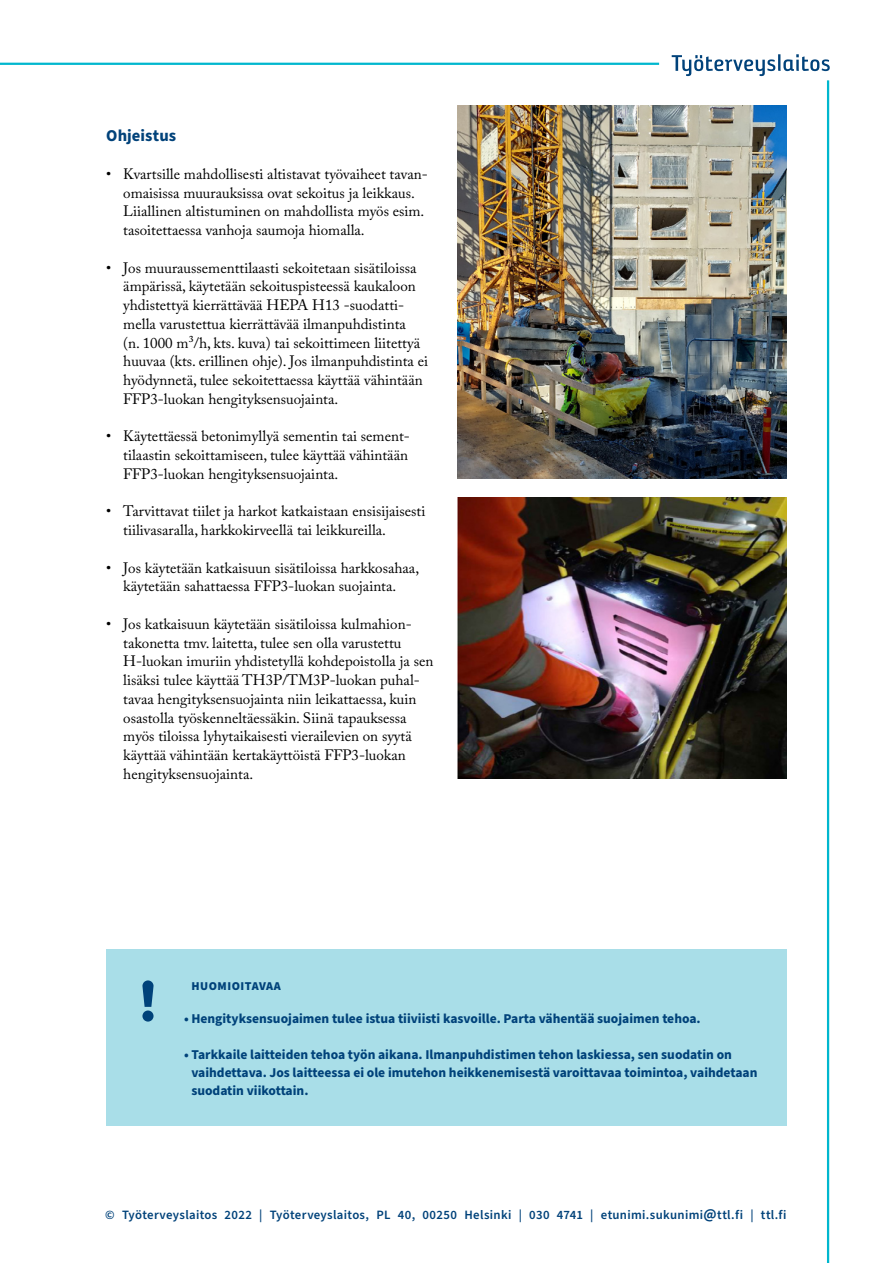
<style>
.page{position:relative;width:893px;height:1263px;background:#fff}
.page>*{position:absolute;margin:0;border:0;box-sizing:border-box;transform-origin:0 0}
.H2_väliotsikko{font:700 16.5px "Source Sans Pro";letter-spacing:.005em;color:#00427a}
.t1{font:15px/18.8px "Adobe Caslon Pro";color:#000}
.t2{font:700 13.5px/18px "Source Sans Pro";color:#00427a}
.Yhteystiedot{font:600 12.75px "Source Sans Pro";letter-spacing:.025em;color:#00427a}
.Huomiolaatikko{font:900 12px "Source Sans Pro";letter-spacing:.045em;color:#00427a}
.s1{font-size:15px}
</style>
<div class="page">
<img style="left:457px;top:106px;width:330px;height:373px">
<img style="left:457px;top:498px;width:330px;height:281px">
<svg style="left:672px;top:54px;width:158px;height:22px"></svg>
<hr style="left:0;top:63px;width:659px;height:2px;background:#00b7ce">
<hr style="left:827px;top:80px;width:2px;height:1183px;background:#00b7ce">
<div style="left:106px;top:950px;width:681px;height:176px;background:#a9dee8"></div>
<svg style="left:142px;top:980px;width:12px;height:27px"></svg>
<div style="left:142px;top:1010px;width:12px;height:11px;background:#00427a;border-radius:50%"></div>
<h2 class="H2_väliotsikko" style="left:106px;top:125px;width:71px">Ohjeistus</h2>
<p class="t1" style="left:123px;top:164px;width:306px;text-indent:-17px">• Kvartsille mahdollisesti altistavat työvaiheet tavan&shy;omaisissa muurauksissa ovat sekoitus ja leikkaus.<br>Liiallinen altistuminen on mahdollista myös esim. tasoitettaessa vanhoja saumoja hiomalla.</p>
<p class="t1" style="left:123px;top:258px;width:306px;text-indent:-17px">• Jos muuraussementtilaasti sekoitetaan sisätiloissa ämpärissä, käytetään sekoituspisteessä kaukaloon yhdistettyä kierrättävää HEPA H13 -suodatti&shy;mella varustettua kierrättävää ilmanpuhdistinta<br>(n. 1000 m3/h, kts. kuva) tai sekoittimeen liitettyä huuvaa (kts. erillinen ohje). Jos ilmanpuhdistinta ei hyödynnetä, tulee sekoitettaessa käyttää vähintään FFP3-luokan hengityksensuojainta.</p>
<p class="t1" style="left:123px;top:427px;width:288px;text-indent:-17px">• Käytettäessä betonimyllyä sementin tai sement&shy;tilaastin sekoittamiseen, tulee käyttää vähintään<br>FFP3-luokan hengityksensuojainta.</p>
<p class="t1" style="left:123px;top:502px;width:304px;text-indent:-17px">• Tarvittavat tiilet ja harkot katkaistaan ensisijaisesti tiilivasaralla, harkkokirveellä tai leikkureilla.</p>
<p class="t1" style="left:106px;top:558px;width:314px;text-align:center">• Jos käytetään katkaisuun sisätiloissa harkkosahaa, käytetään sahattaessa FFP3-luokan suojainta.</p>
<p class="t1" style="left:123px;top:614px;width:312px;text-indent:-17px">• Jos katkaisuun käytetään sisätiloissa kulmahion&shy;takonetta tmv. laitetta, tulee sen olla varustettu H-luokan imuriin yhdistetyllä kohdepoistolla ja sen lisäksi tulee käyttää TH3P/TM3P-luokan puhal&shy;tavaa hengityksensuojainta niin leikattaessa, kuin osastolla työskenneltäessäkin. Siinä tapauksessa myös tiloissa lyhytaikaisesti vierailevien on syytä käyttää vähintään kertakäyttöistä FFP3-luokan hengityksensuojainta.</p>
<p class="Huomiolaatikko" style="left:191px;top:977px;width:91px">HUOMIOITAVAA</p>
<p class="t2" style="left:184px;top:1010px;width:518px">• Hengityksensuojaimen tulee istua tiiviisti kasvoille. Parta vähentää suojaimen tehoa.</p>
<p class="t2" style="left:191px;top:1046px;width:568px;text-indent:-7px">• Tarkkaile laitteiden tehoa työn aikana. Ilmanpuhdistimen tehon laskiessa, sen suodatin on vaihdettava. Jos laitteessa ei ole imutehon heikkenemisestä varoittavaa toimintoa, vaihdetaan suodatin viikottain.</p>
<p class="Yhteystiedot" style="left:105px;top:1206px;width:683px">© Työterveyslaitos 2022 | Työterveyslaitos, PL 40, 00250 Helsinki | 030 4741 | etunimi.sukunimi<span class="s1">@</span>ttl.fi | ttl.fi</p>
</div>
